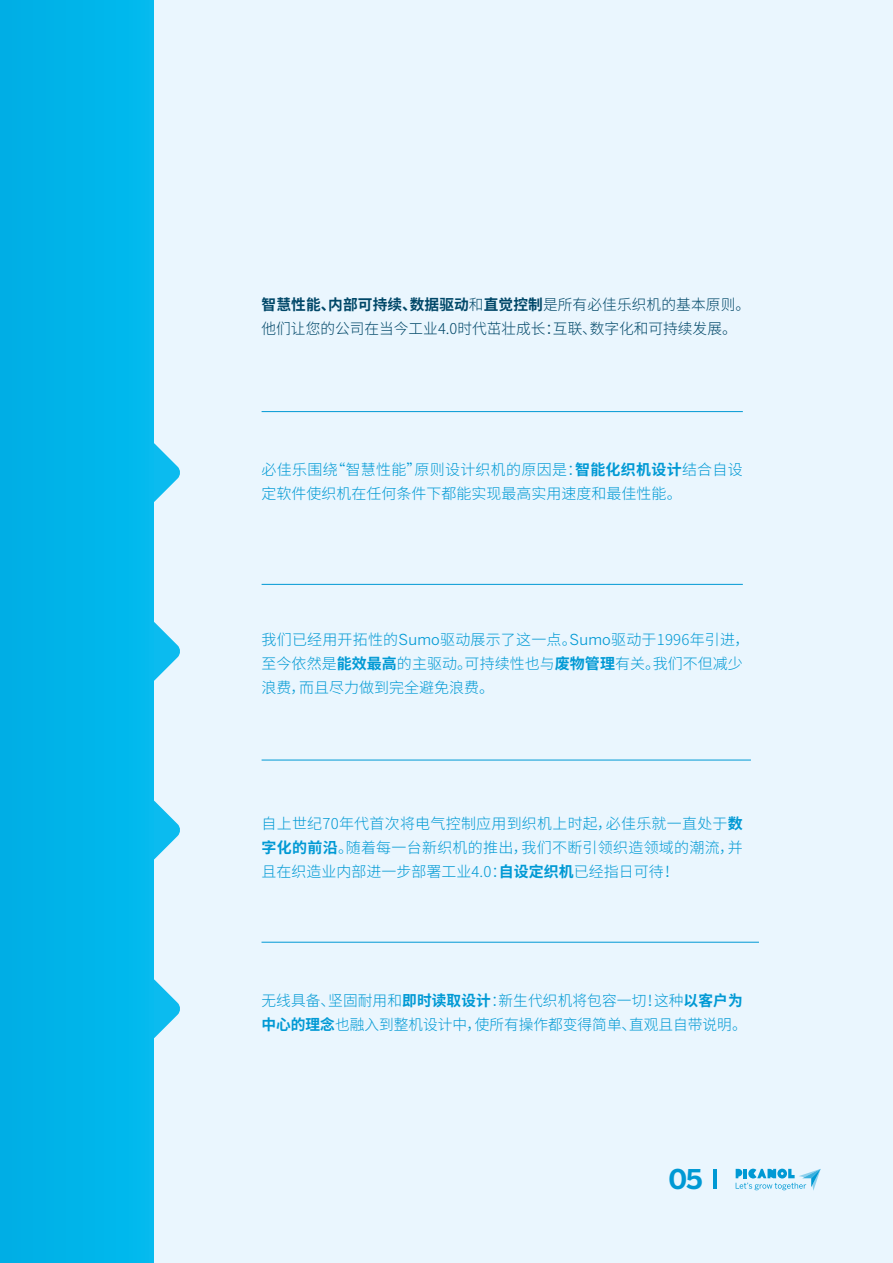
<style>
.page{position:relative;width:893px;height:1263px;background:#eaf6fe}
.page>*{position:absolute;margin:0;border:0;box-sizing:border-box;transform-origin:0 0}
.t1{font:700 27px "Benton Sans";color:#0099d4}
.t2{font:300 15px/24px "Source Han Sans CN";color:#0099d4}
.t3{font:300 15px/24px "Source Han Sans CN";color:#004768}
.s1{font-weight:700}
.s2{font-family:"Benton Sans";font-weight:400}
</style>
<div class="page">
<svg style="left:153px;top:441px;width:27px;height:64px"></svg>
<svg style="left:153px;top:619px;width:27px;height:65px"></svg>
<svg style="left:153px;top:798px;width:27px;height:64px"></svg>
<svg style="left:153px;top:977px;width:27px;height:64px"></svg>
<div style="left:0;top:0;width:153px;height:1263px;background:#00b4e9"></div>
<hr style="left:262px;top:584px;width:481px;height:1px;background:#0099d4">
<hr style="left:262px;top:411px;width:481px;height:1px;background:#0099d4">
<hr style="left:262px;top:760px;width:489px;height:1px;background:#0099d4">
<hr style="left:261px;top:942px;width:498px;height:1px;background:#0099d4">
<svg style="left:736px;top:1168px;width:85px;height:23px"></svg>
<hr style="left:713px;top:1169px;width:4px;height:20px;background:#0099d4">
<p class="t3" style="left:262px;top:292px;width:490px"><span class="s1">智慧性能、内部可持续、数据驱动</span>和<span class="s1">直觉控制</span>是所有必佳乐织机的基本原则。他们让您的公司在当今工业4.0时代茁壮成长：互联、数字化和可持续发展。</p>
<p class="t2" style="left:262px;top:457px;width:483px">必佳乐围绕“智慧性能”原则设计织机的原因是：<span class="s1">智能化织机设计</span>结合自设定软件使织机在任何条件下都能实现最高实用速度和最佳性能。</p>
<p class="t2" style="left:262px;top:628px;width:489px">我们已经用开拓性的<span class="s2">Sumo</span>驱动展示了这一点。<span class="s2">Sumo</span>驱动于1996年引进，至今依然是<span class="s1">能效最高</span>的主驱动。可持续性也与<span class="s1">废物管理</span>有关。我们不但减少浪费，而且尽力做到完全避免浪费。</p>
<p class="t2" style="left:262px;top:811px;width:483px;text-align:justify">自上世纪70年代首次将电气控制应用到织机上时起，必佳乐就一直处于<span class="s1">数字化的前沿</span>。随着每一台新织机的推出，我们不断引领织造领域的潮流，并且在织造业内部进一步部署工业4.0：<span class="s1">自设定织机</span>已经指日可待！</p>
<p class="t2" style="left:261px;top:988px;width:487px">无线具备、坚固耐用和<span class="s1">即时读取设计</span>：新生代织机将包容一切！这种<span class="s1">以客户为中心的理念</span>也融入到整机设计中，使所有操作都变得简单、直观且自带说明。</p>
<h1 class="t1" style="left:668px;top:1162px;width:36px">05</h1>
</div>
